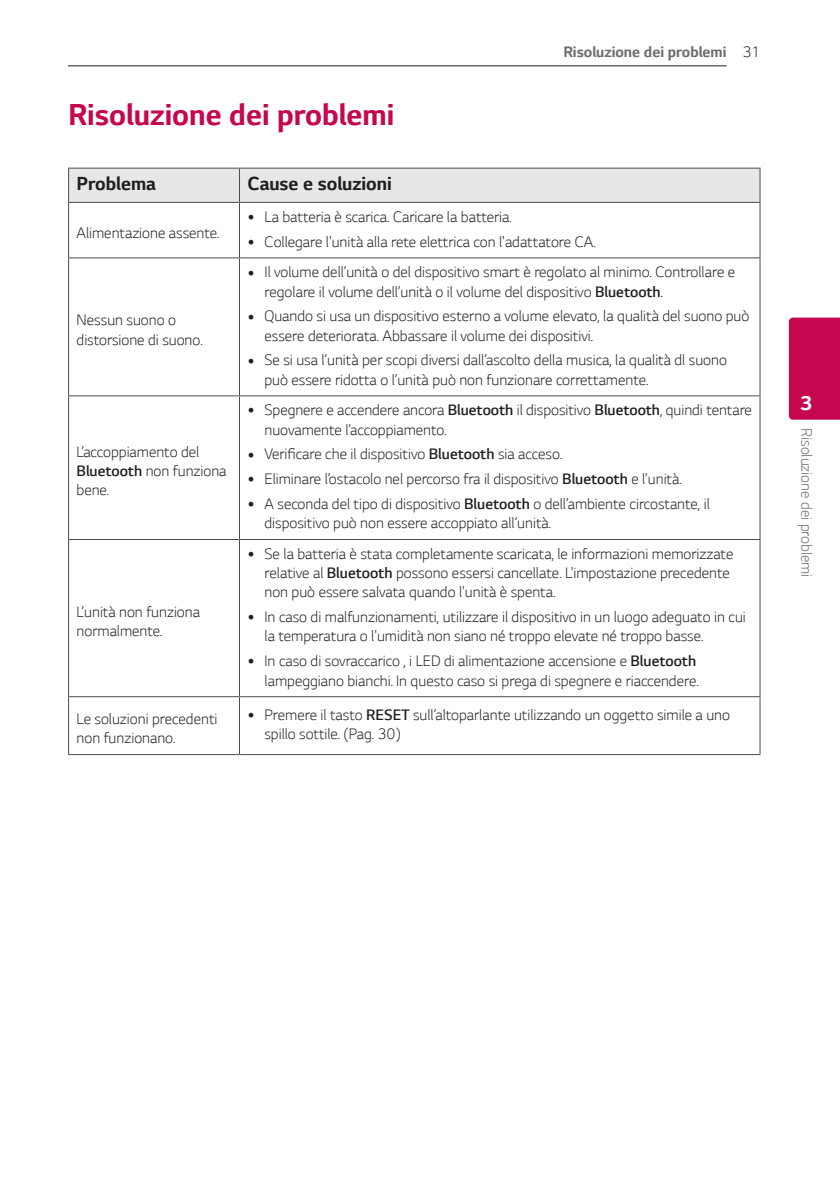
<style>
.page{position:relative;width:840px;height:1191px;background:#fff}
.page>*{position:absolute;margin:0;border:0;box-sizing:border-box;transform-origin:0 0}
.t1{font:700 32px "LG Smart";color:#c50750}
.t2{font:700 21px "LG Smart";color:#fff}
.t3{font:700 20px "LG Smart";color:#231f20}
.t4{font:300 16px/19.2px "LG Smart";color:#231f20}
.t5{font:700 16px "LG Smart";color:#6c6d70}
.t6{font:300 16px "LG Smart";color:#6c6d70}
.s1{font-weight:300;color:#231f20}
.s2{font-style:inherit}
</style>
<div class="page">
<hr style="left:68px;top:65px;width:658px;height:1px;background:#231f20">
<div style="left:788px;top:317px;width:51px;height:103px;background:#c50750"></div>
<svg style="left:69px;top:396px;width:170px;height:300px"></svg>
<hr style="left:239px;top:168px;width:521px;height:1px;background:#4b4c4d">
<hr style="left:68px;top:168px;width:171px;height:1px;background:#4b4c4d">
<hr style="left:68px;top:202px;width:171px;height:1px;background:#4b4c4d">
<hr style="left:239px;top:202px;width:521px;height:1px;background:#4b4c4d">
<hr style="left:68px;top:257px;width:171px;height:1px;background:#4b4c4d">
<hr style="left:239px;top:257px;width:521px;height:1px;background:#4b4c4d">
<hr style="left:68px;top:395px;width:171px;height:1px;background:#4b4c4d">
<hr style="left:239px;top:395px;width:521px;height:1px;background:#4b4c4d">
<hr style="left:68px;top:539px;width:171px;height:1px;background:#4b4c4d">
<hr style="left:239px;top:539px;width:521px;height:1px;background:#4b4c4d">
<hr style="left:68px;top:696px;width:171px;height:1px;background:#4b4c4d">
<hr style="left:68px;top:754px;width:171px;height:1px;background:#4b4c4d">
<hr style="left:239px;top:696px;width:521px;height:1px;background:#4b4c4d">
<hr style="left:239px;top:754px;width:521px;height:1px;background:#4b4c4d">
<hr style="left:68px;top:169px;width:1px;height:33px;background:#4b4c4d">
<hr style="left:759px;top:169px;width:1px;height:33px;background:#4b4c4d">
<hr style="left:68px;top:203px;width:1px;height:54px;background:#4b4c4d">
<hr style="left:759px;top:203px;width:1px;height:54px;background:#4b4c4d">
<hr style="left:68px;top:258px;width:1px;height:137px;background:#4b4c4d">
<hr style="left:759px;top:258px;width:1px;height:137px;background:#4b4c4d">
<hr style="left:68px;top:396px;width:1px;height:143px;background:#4b4c4d">
<hr style="left:239px;top:396px;width:1px;height:143px;background:#4b4c4d">
<hr style="left:759px;top:396px;width:1px;height:143px;background:#4b4c4d">
<hr style="left:68px;top:540px;width:1px;height:156px;background:#4b4c4d">
<hr style="left:239px;top:540px;width:1px;height:156px;background:#4b4c4d">
<hr style="left:759px;top:540px;width:1px;height:156px;background:#4b4c4d">
<hr style="left:68px;top:697px;width:1px;height:57px;background:#4b4c4d">
<hr style="left:239px;top:697px;width:1px;height:57px;background:#4b4c4d">
<hr style="left:759px;top:697px;width:1px;height:57px;background:#4b4c4d">
<svg style="left:69px;top:168px;width:690px;height:228px"></svg>
<h1 class="t1" style="left:68px;top:95px;width:327px">Risoluzione dei problemi</h1>
<p class="t5" style="left:563px;top:42px;width:198px">Risoluzione dei problemi <span class="s1">31</span></p>
<p class="t3" style="left:77px;top:172px;width:81px">Problema</p>
<p class="t3" style="left:247px;top:172px;width:146px">Cause e soluzioni</p>
<p class="t4" style="left:77px;top:223px;width:144px">Alimentazione assente.</p>
<p class="t4" style="left:264px;top:204px;width:332px;line-height:24.8px">La batteria è scarica. Caricare la batteria.<br>Collegare l'unità alla rete elettrica con l'adattatore CA.</p>
<p class="t4" style="left:77px;top:310px;width:128px">Nessun suono o distorsione di suono.</p>
<p class="t4" style="left:76px;top:442px;width:151px">L’accoppiamento del<br><span class="s2">Bluetooth</span> non funziona bene.</p>
<p class="t4" style="left:76px;top:602px;width:125px">L’unità non funziona normalmente.</p>
<p class="t4" style="left:264px;top:262px;width:472px">Il volume dell’unità o del dispositivo smart è regolato al minimo. Controllare e regolare il volume dell’unità o il volume del dispositivo <span class="s2">Bluetooth</span>.</p>
<p class="t4" style="left:264px;top:306px;width:486px">Quando si usa un dispositivo esterno a volume elevato, la qualità del suono può essere deteriorata. Abbassare il volume dei dispositivi.</p>
<p class="t4" style="left:264px;top:350px;width:463px">Se si usa l’unità per scopi diversi dall’ascolto della musica, la qualità dl suono può essere ridotta o l’unità può non funzionare correttamente.</p>
<p class="t4" style="left:264px;top:400px;width:488px">Spegnere e accendere ancora <span class="s2">Bluetooth</span> il dispositivo <span class="s2">Bluetooth</span>, quindi tentare nuovamente l’accoppiamento.</p>
<p class="t4" style="left:264px;top:442px;width:446px;line-height:24.8px">Verificare che il dispositivo <span class="s2">Bluetooth</span> sia acceso.<br>Eliminare l’ostacolo nel percorso fra il dispositivo <span class="s2">Bluetooth</span> e l’unità.<br>A seconda del tipo di dispositivo <span class="s2">Bluetooth</span> o dell’ambiente circostante, il</p>
<p class="t4" style="left:264px;top:513px;width:288px">dispositivo può non essere accoppiato all’unità.</p>
<p class="t4" style="left:264px;top:544px;width:470px">Se la batteria è stata completamente scaricata, le informazioni memorizzate relative al <span class="s2">Bluetooth</span> possono essersi cancellate. L'impostazione precedente non può essere salvata quando l'unità è spenta.</p>
<p class="t4" style="left:264px;top:607px;width:482px">In caso di malfunzionamenti, utilizzare il dispositivo in un luogo adeguato in cui la temperatura o l'umidità non siano né troppo elevate né troppo basse.</p>
<p class="t4" style="left:264px;top:651px;width:435px">In caso di sovraccarico , i LED di alimentazione accensione e <span class="s2">Bluetooth </span>lampeggiano bianchi. In questo caso si prega di spegnere e riaccendere.</p>
<p class="t4" style="left:76px;top:709px;width:142px">Le soluzioni precedenti non funzionano.</p>
<p class="t4" style="left:264px;top:705px;width:467px">Premere il tasto <span class="s2">RESET</span> sull’altoparlante utilizzando un oggetto simile a uno spillo sottile. (Pag. 30)</p>
<h2 class="t2" style="left:799px;top:390px;width:13px">3</h2>
<p class="t6" style="left:815px;top:428px;width:151px;rotate:90deg">Risoluzione dei problemi</p>
</div>
